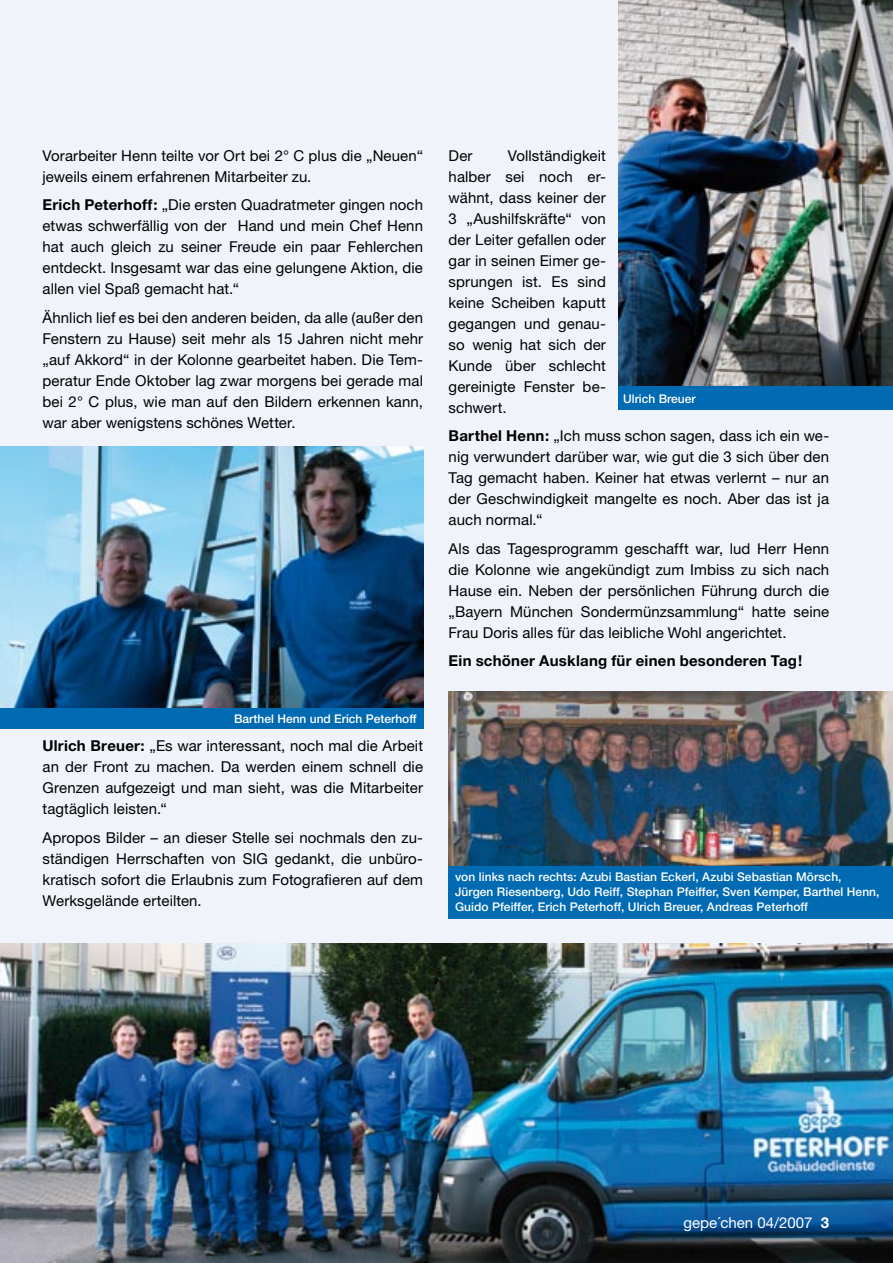
<style>
.page{position:relative;width:893px;height:1263px;background:#f0f3f9}
.page>*{position:absolute;margin:0;border:0;box-sizing:border-box;transform-origin:0 0}
.t1{font:15px/21px "Helvetica Neue";letter-spacing:.005em;color:#000;text-align:justify}
.t2{font:700 15px "Helvetica Neue";letter-spacing:.015em;color:#000}
.t3{font:15px "Helvetica Neue";color:#fff}
.t4{font:500 12px/15px "Helvetica Neue";letter-spacing:.005em;color:#fff}
.s1{font-weight:700}
</style>
<div class="page">
<div style="left:0;top:704px;width:423px;height:25px;background:#006ab2"></div>
<div style="left:619px;top:384px;width:274px;height:25px;background:#006ab2"></div>
<img style="left:619px;top:0;width:274px;height:385px">
<img style="left:0;top:446px;width:423px;height:261px">
<img style="left:449px;top:691px;width:444px;height:174px">
<img style="left:0;top:943px;width:893px;height:320px">
<div style="left:449px;top:865px;width:444px;height:53px;background:#006ab2"></div>
<p class="t1" style="left:43px;top:145px;width:382px">Vorarbeiter Henn teilte vor Ort bei 2° C plus die „Neuen“ jeweils einem erfahrenen Mitarbeiter zu.</p>
<p class="t1" style="left:43px;top:194px;width:382px"><span class="s1">Erich Peterhoff:</span> „Die ersten Quadratmeter gingen noch etwas schwerfällig von der Hand und mein Chef Henn hat auch gleich zu seiner Freude ein paar Fehlerchen entdeckt. Insgesamt war das eine gelungene Aktion, die allen viel Spaß gemacht hat.“</p>
<p class="t1" style="left:43px;top:307px;width:382px">Ähnlich lief es bei den anderen beiden, da alle (außer den Fenstern zu Hause) seit mehr als 15 Jahren nicht mehr „auf Akkord“ in der Kolonne gearbeitet haben. Die Tem&shy;peratur Ende Oktober lag zwar morgens bei gerade mal bei 2° C plus, wie man auf den Bildern erkennen kann, war aber wenigstens schönes Wetter.</p>
<p class="t4" style="left:234px;top:711px;width:184px">Barthel Henn und Erich Peterhoff</p>
<p class="t1" style="left:43px;top:735px;width:382px"><span class="s1">Ulrich Breuer:</span> „Es war interessant, noch mal die Arbeit an der Front zu machen. Da werden einem schnell die Grenzen aufgezeigt und man sieht, was die Mitarbeiter tagtäglich leisten.“</p>
<p class="t1" style="left:43px;top:826px;width:382px">Apropos Bilder – an dieser Stelle sei nochmals den zu&shy;ständigen Herrschaften von SIG gedankt, die unbüro&shy;kratisch sofort die Erlaubnis zum Fotografieren auf dem Werksgelände erteilten.</p>
<p class="t1" style="left:449px;top:145px;width:159px;text-indent:59px">Vollständigkeit halber sei noch er&shy;wähnt, dass keiner der 3 „Aushilfskräfte“ von der Leiter gefallen oder gar in seinen Eimer ge&shy;sprungen ist. Es sind keine Scheiben kaputt gegangen und genau&shy;so wenig hat sich der Kunde über schlecht gereinigte Fenster be&shy;schwert.</p>
<p class="t1" style="left:449px;top:425px;width:382px"><span class="s1">Barthel Henn:</span> „Ich muss schon sagen, dass ich ein we&shy;nig verwundert darüber war, wie gut die 3 sich über den Tag gemacht haben. Keiner hat etwas verlernt – nur an der Geschwindigkeit mangelte es noch. Aber das ist ja auch normal.“</p>
<p class="t1" style="left:449px;top:538px;width:382px">Als das Tagesprogramm geschafft war, lud Herr Henn die Kolonne wie angekündigt zum Imbiss zu sich nach Hause ein. Neben der persönlichen Führung durch die „Bayern München Sondermünzsammlung“ hatte seine Frau Doris alles für das leibliche Wohl angerichtet.</p>
<p class="t2" style="left:449px;top:651px;width:355px">Ein schöner Ausklang für einen besonderen Tag!</p>
<p class="t1" style="left:449px;top:145px;width:25px">Der</p>
<p class="t4" style="left:623px;top:391px;width:74px">Ulrich Breuer</p>
<p class="t4" style="left:455px;top:869px;width:426px">von links nach rechts: Azubi Bastian Eckerl, Azubi Sebastian Mörsch,<br>Jürgen Riesenberg, Udo Reiff, Stephan Pfeiffer, Sven Kemper, Barthel Henn,<br>Guido Pfeiffer, Erich Peterhoff, Ulrich Breuer, Andreas Peterhoff</p>
<p class="t3" style="left:684px;top:1213px;width:147px">gepe´chen 04/2007 <span class="s1">3</span></p>
</div>
